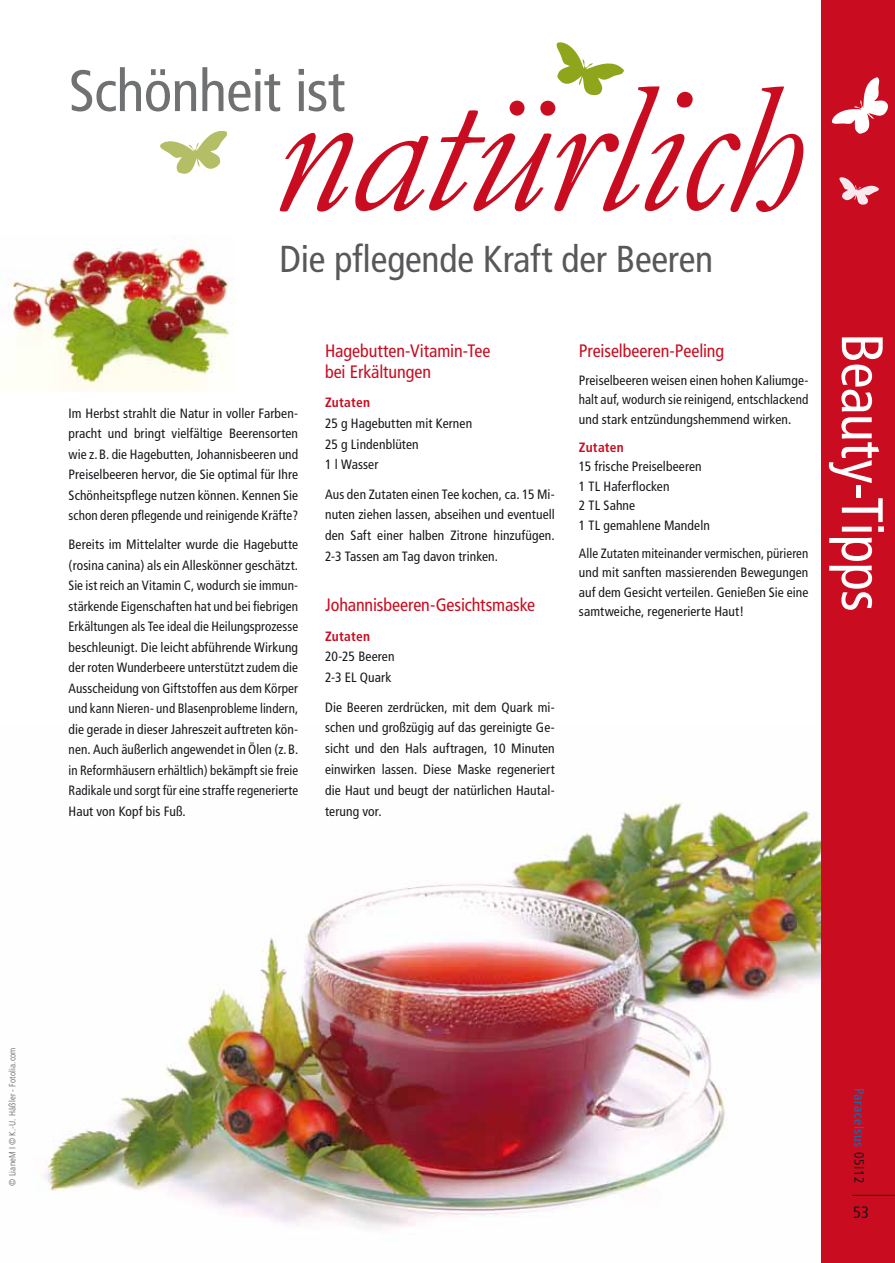
<style>
.page{position:relative;width:895px;height:1263px;background:#fff}
.page>*{position:absolute;margin:0;border:0;box-sizing:border-box;transform-origin:0 0}
.t1{font:italic 188.4px "Garamond";letter-spacing:-.015em;color:#ca0c20}
.t2{font:condensed 58.5px "Frutiger";letter-spacing:-.015em;color:#707172}
.t3{font:condensed 58.5px "Frutiger";letter-spacing:-.01em;color:#fff}
.t4{font:condensed 37.5px "Frutiger";letter-spacing:-.005em;color:#58585a}
.t5{font:condensed 18px/20.9px "Frutiger";letter-spacing:-.005em;color:#ca0c20}
.t6{font:condensed 16.5px "Frutiger";color:#1a171c}
.t7{font:condensed 13.5px/20.5px "Frutiger";letter-spacing:.01em;color:#1a171c;text-align:justify}
.t8{font:condensed 13.5px/19.5px "Frutiger";letter-spacing:.01em;color:#1a171c;text-align:justify;scale:.96 1}
.t9{font:700 condensed 13.5px "Frutiger";letter-spacing:.015em;color:#ca0c20}
.t10{font:condensed 13.5px "Frutiger";letter-spacing:.05em;color:#0b72b5}
.t11{font:300 condensed 9px "Frutiger";letter-spacing:.02em;color:#58585a}
.s1{color:#1a171c}
</style>
<div class="page">
<img style="left:40px;top:725px;width:782px;height:538px">
<div style="left:822px;top:0;width:73px;height:1263px;background:#ca0c20"></div>
<img style="left:0;top:239px;width:233px;height:153px">
<hr style="left:852px;top:1195px;width:43px;height:1px;background:#1a171c">
<svg style="left:556px;top:42px;width:68px;height:54px"></svg>
<svg style="left:831px;top:77px;width:57px;height:57px"></svg>
<svg style="left:839px;top:177px;width:40px;height:28px"></svg>
<svg style="left:160px;top:131px;width:67px;height:43px"></svg>
<h2 class="t2" style="left:69px;top:57px;width:278px">Schönheit ist</h2>
<h1 class="t1" style="left:271px;top:37px;width:533px">natürlich</h1>
<h3 class="t4" style="left:279px;top:237px;width:435px">Die pflegende Kraft der Beeren</h3>
<p class="t7" style="left:69px;top:403px;width:231px">Im Herbst strahlt die Natur in voller Farben&shy;pracht und bringt vielfältige Beerensorten wie z.B. die Hagebutten, Johannisbeeren und Preiselbeeren hervor, die Sie optimal für Ihre Schönheitspflege nutzen können. Kennen Sie schon deren pflegende und reinigende Kräfte?</p>
<p class="t7" style="left:69px;top:534px;width:231px">Bereits im Mittelalter wurde die Hagebutte (rosina canina) als ein Alleskönner geschätzt.<br>Sie ist reich an Vitamin C, wodurch sie immun&shy;stärkende Eigenschaften hat und bei fiebrigen Erkältungen als Tee ideal die Heilungsprozesse beschleunigt. Die leicht abführende Wirkung der roten Wunderbeere unterstützt zudem die Ausscheidung von Giftstoffen aus dem Körper und kann Nieren- und Blasenprobleme lindern, die gerade in dieser Jahreszeit auftreten kön&shy;nen. Auch äußerlich angewendet in Ölen (z.B. in Reformhäusern erhältlich) bekämpft sie freie Radikale und sorgt für eine straffe regenerierte Haut von Kopf bis Fuß.</p>
<h3 class="t5" style="left:325px;top:340px;width:167px">Hagebutten-Vitamin-Tee bei Erkältungen</h3>
<p class="t9" style="left:325px;top:394px;width:46px">Zutaten</p>
<p class="t7" style="left:325px;top:413px;width:149px;text-align:left">25 g Hagebutten mit Kernen<br>25 g Lindenblüten<br>1 l Wasser</p>
<p class="t7" style="left:325px;top:484px;width:231px">Aus den Zutaten einen Tee kochen, ca. 15 Mi&shy;nuten ziehen lassen, abseihen und eventuell den Saft einer halben Zitrone hinzufügen.<br>2-3 Tassen am Tag davon trinken.</p>
<h3 class="t5" style="left:325px;top:595px;width:212px">Johannisbeeren-Gesichtsmaske</h3>
<p class="t9" style="left:325px;top:628px;width:46px">Zutaten</p>
<p class="t7" style="left:325px;top:646px;width:71px">20-25 Beeren<br>2-3 EL Quark</p>
<p class="t7" style="left:325px;top:697px;width:231px">Die Beeren zerdrücken, mit dem Quark mi&shy;schen und großzügig auf das gereinigte Ge&shy;sicht und den Hals auftragen, 10 Minuten einwirken lassen. Diese Maske regeneriert die Haut und beugt der natürlichen Hautal&shy;terung vor.</p>
<h3 class="t5" style="left:579px;top:340px;width:147px">Preiselbeeren-Peeling</h3>
<p class="t7" style="left:579px;top:370px;width:231px;line-height:19.5px">Preiselbeeren weisen einen hohen Kaliumge&shy;halt auf, wodurch sie reinigend, entschlackend und stark entzündungshemmend wirken.</p>
<p class="t9" style="left:579px;top:439px;width:46px">Zutaten</p>
<p class="t7" style="left:579px;top:457px;width:133px;line-height:19.5px;text-align:left">15 frische Preiselbeeren<br>1 TL Haferflocken<br>2 TL Sahne<br>1 TL gemahlene Mandeln</p>
<p class="t8" style="left:579px;top:543px;width:241px">Alle Zutaten miteinander vermischen, pürieren und mit sanften massierenden Bewegungen auf dem Gesicht verteilen. Genießen Sie eine samtweiche, regenerierte Haut!</p>
<h2 class="t3" style="left:896px;top:333px;width:280px;rotate:90deg">Beauty-Tipps</h2>
<p class="t11" style="left:7px;top:1185px;width:140px;rotate:-90deg">© LianeM I © K.-U. Häßler - Fotolia.com</p>
<p class="t10" style="left:867px;top:1088px;width:97px;rotate:90deg">Paracelsus <span class="s1">05I12</span></p>
<p class="t6" style="left:853px;top:1202px;width:17px">53</p>
</div>
